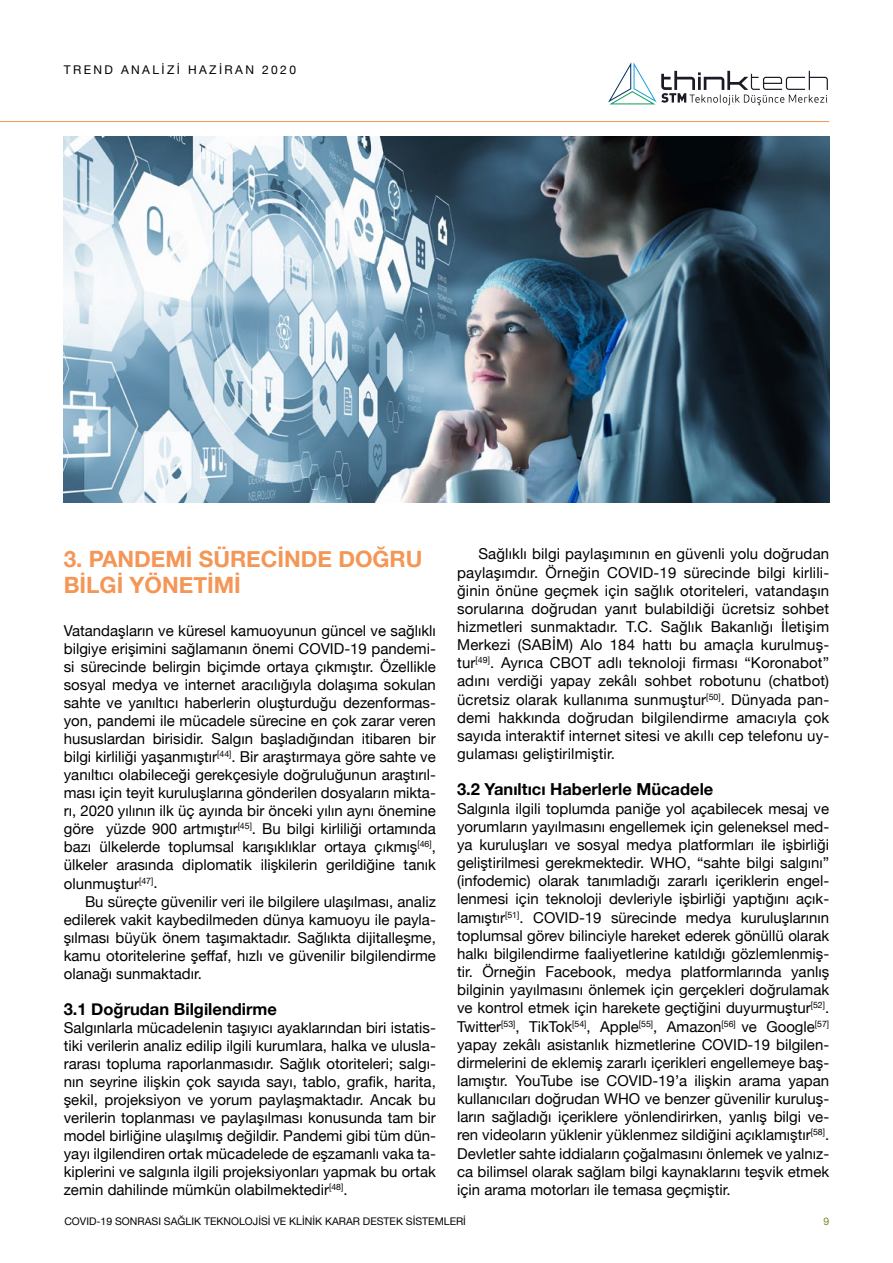
<style>
.page{position:relative;width:893px;height:1263px;background:#fff}
.page>*{position:absolute;margin:0;border:0;box-sizing:border-box;transform-origin:0 0}
.t1{font:700 22.5px/25.5px "Helvetica Neue";color:#f49655}
.t2{font:700 16.5px "Helvetica Neue";color:#000}
.t3{font:15px/18.1px "Helvetica Neue";color:#000;text-align:justify}
.t4{font:12px "Helvetica Neue";letter-spacing:.2em;color:#000}
.t5{font:10.5px "Helvetica Neue";color:#000}
.t6{font:10.5px "Helvetica Neue";color:#768d2e}
</style>
<div class="page">
<hr style="left:0;top:121px;width:829px;height:1px;background:#f49655">
<svg style="left:608px;top:62px;width:220px;height:43px"></svg>
<img style="left:64px;top:136px;width:765px;height:367px">
<p class="t4" style="left:64px;top:61px;width:234px">TREND ANALİZİ HAZİRAN 2020</p>
<h1 class="t1" style="left:64px;top:547px;width:360px">3. PANDEMİ SÜRECİNDE DOĞRU<br>BİLGİ YÖNETİMİ</h1>
<p class="t3" style="left:64px;top:623px;width:374px">Vatandaşların ve küresel kamuoyunun güncel ve sağlıklı bilgiye erişimini sağlamanın önemi COVID-19 pandemi&shy;si sürecinde belirgin biçimde ortaya çıkmıştır. Özellikle sosyal medya ve internet aracılığıyla dolaşıma sokulan sahte ve yanıltıcı haberlerin oluşturduğu dezenformas&shy;yon, pandemi ile mücadele sürecine en çok zarar veren hususlardan birisidir. Salgın başladığından itibaren bir bilgi kirliliği yaşanmıştır<sup>[44]</sup>. Bir araştırmaya göre sahte ve yanıltıcı olabileceği gerekçesiyle doğruluğunun araştırıl&shy;ması için teyit kuruluşlarına gönderilen dosyaların mikta&shy;rı, 2020 yılının ilk üç ayında bir önceki yılın aynı önemine göre yüzde 900 artmıştır<sup>[45]</sup>. Bu bilgi kirliliği ortamında bazı ülkelerde toplumsal karışıklıklar ortaya çıkmış<sup>[46]</sup>, ülkeler arasında diplomatik ilişkilerin gerildiğine tanık olunmuştur<sup>[47]</sup>.</p>
<p class="t3" style="left:64px;top:893px;width:374px;text-indent:21px">Bu süreçte güvenilir veri ile bilgilere ulaşılması, analiz edilerek vakit kaybedilmeden dünya kamuoyu ile payla&shy;şılması büyük önem taşımaktadır. Sağlıkta dijitalleşme, kamu otoritelerine şeffaf, hızlı ve güvenilir bilgilendirme olanağı sunmaktadır.</p>
<p class="t2" style="left:64px;top:996px;width:215px">3.1 Doğrudan Bilgilendirme</p>
<p class="t3" style="left:64px;top:1019px;width:374px">Salgınlarla mücadelenin taşıyıcı ayaklarından biri istatis&shy;tiki verilerin analiz edilip ilgili kurumlara, halka ve ulusla&shy;rarası topluma raporlanmasıdır. Sağlık otoriteleri; salgı&shy;nın seyrine ilişkin çok sayıda sayı, tablo, grafik, harita, şekil, projeksiyon ve yorum paylaşmaktadır. Ancak bu verilerin toplanması ve paylaşılması konusunda tam bir model birliğine ulaşılmış değildir. Pandemi gibi tüm dün&shy;yayı ilgilendiren ortak mücadelede de eşzamanlı vaka ta&shy;kiplerini ve salgınla ilgili projeksiyonları yapmak bu ortak zemin dahilinde mümkün olabilmektedir<sup>[48]</sup>.</p>
<p class="t3" style="left:457px;top:546px;width:374px;text-indent:21px">Sağlıklı bilgi paylaşımının en güvenli yolu doğrudan paylaşımdır. Örneğin COVID-19 sürecinde bilgi kirlili&shy;ğinin önüne geçmek için sağlık otoriteleri, vatandaşın sorularına doğrudan yanıt bulabildiği ücretsiz sohbet hizmetleri sunmaktadır. T.C. Sağlık Bakanlığı İletişim Merkezi (SABİM) Alo 184 hattı bu amaçla kurulmuş&shy;tur<sup>[49]</sup>. Ayrıca CBOT adlı teknoloji firması “Koronabot” adını verdiği yapay zekâlı sohbet robotunu (chatbot) ücretsiz olarak kullanıma sunmuştur<sup>[50]</sup>. Dünyada pan&shy;demi hakkında doğrudan bilgilendirme amacıyla çok sayıda interaktif internet sitesi ve akıllı cep telefonu uy&shy;gulaması geliştirilmiştir.</p>
<p class="t2" style="left:457px;top:777px;width:258px">3.2 Yanıltıcı Haberlerle Mücadele</p>
<p class="t3" style="left:457px;top:800px;width:374px">Salgınla ilgili toplumda paniğe yol açabilecek mesaj ve yorumların yayılmasını engellemek için geleneksel med&shy;ya kuruluşları ve sosyal medya platformları ile işbirliği geliştirilmesi gerekmektedir. WHO, “sahte bilgi salgını” (infodemic) olarak tanımladığı zararlı içeriklerin engel&shy;lenmesi için teknoloji devleriyle işbirliği yaptığını açık&shy;lamıştır<sup>[51]</sup>. COVID-19 sürecinde medya kuruluşlarının toplumsal görev bilinciyle hareket ederek gönüllü olarak halkı bilgilendirme faaliyetlerine katıldığı gözlemlenmiş&shy;tir. Örneğin Facebook, medya platformlarında yanlış bilginin yayılmasını önlemek için gerçekleri doğrulamak ve kontrol etmek için harekete geçtiğini duyurmuştur<sup>[52]</sup>.<br>Twitter<sup>[53]</sup>, TikTok<sup>[54]</sup>, Apple<sup>[55]</sup>, Amazon<sup>[56]</sup> ve Google<sup>[57] </sup>yapay zekâlı asistanlık hizmetlerine COVID-19 bilgilen&shy;dirmelerini de eklemiş zararlı içerikleri engellemeye baş&shy;lamıştır. YouTube ise COVID-19’a ilişkin arama yapan kullanıcıları doğrudan WHO ve benzer güvenilir kuruluş&shy;ların sağladığı içeriklere yönlendirirken, yanlış bilgi ve&shy;ren videoların yüklenir yüklenmez sildiğini açıklamıştır<sup>[58]</sup>.<br>Devletler sahte iddiaların çoğalmasını önlemek ve yalnız&shy;ca bilimsel olarak sağlam bilgi kaynaklarını teşvik etmek için arama motorları ile temasa geçmiştir.</p>
<p class="t5" style="left:64px;top:1214px;width:403px">COVID-19 SONRASI SAĞLIK TEKNOLOJİSİ VE KLİNİK KARAR DESTEK SİSTEMLERİ</p>
<p class="t6" style="left:823px;top:1214px;width:7px">9</p>
</div>
